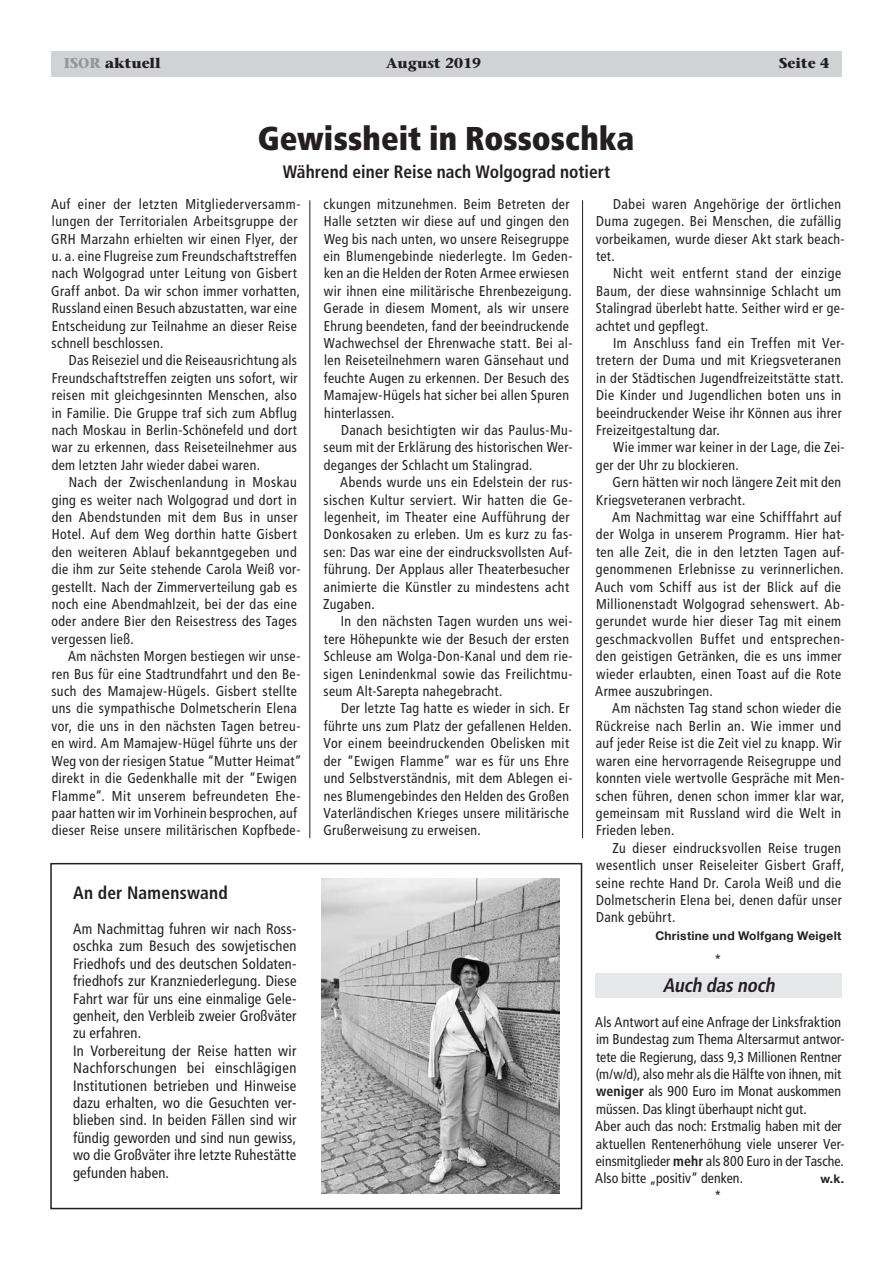
<style>
.page{position:relative;width:893px;height:1263px;background:#fff}
.page>*{position:absolute;margin:0;border:0;box-sizing:border-box;transform-origin:0 0}
.t1{font:900 condensed 33px "Frutiger LT Std";color:#231f20}
.t2{font:italic 700 condensed 19.5px "Frutiger LT Std";color:#231f20}
.t3{font:700 condensed 18px "Frutiger LT Std";color:#231f20}
.t4{font:condensed 15px/17.4px "Frutiger LT Std";letter-spacing:.015em;color:#231f20}
.t5{font:condensed 14.25px/17.4px "Frutiger LT Std";letter-spacing:.03em;color:#231f20}
.t6{font:condensed 14.25px/17.4px "Frutiger LT Std";letter-spacing:.005em;color:#231f20}
.t7{font:700 14.25px "Stone Serif Std";color:#231f20}
.t8{font:700 12px "Helvetica Neue";letter-spacing:.02em;color:#231f20}
.s1{color:#939598}
.s2{font-weight:700}
</style>
<div class="page">
<div style="left:51px;top:51px;width:791px;height:26px;background:#d1d2d4"></div>
<hr style="left:309px;top:200px;width:1px;height:638px;background:#231f20">
<hr style="left:582px;top:200px;width:1px;height:638px;background:#231f20">
<div style="left:595px;top:973px;width:247px;height:25px;background:#e6e7e9"></div>
<div style="left:50px;top:863px;width:532px;height:346px;border:2px solid #231f20"></div>
<img style="left:322px;top:879px;width:238px;height:314px">
<p class="t7" style="left:64px;top:54px;width:99px"><span class="s1">ISOR</span> aktuell</p>
<p class="t7" style="left:386px;top:54px;width:96px">August 2019</p>
<p class="t7" style="left:779px;top:54px;width:52px">Seite 4</p>
<h1 class="t1" style="left:258px;top:118px;width:378px">Gewissheit in Rossoschka</h1>
<p class="t3" style="left:283px;top:161px;width:329px">Während einer Reise nach Wolgograd notiert</p>
<p class="t5" style="left:51px;top:195px;width:251px">Auf einer der letzten Mitgliederversamm&shy;lungen der Territorialen Arbeitsgruppe der GRH Marzahn erhielten wir einen Flyer, der u. a. eine Flugreise zum Freundschaftstreffen nach Wolgograd unter Leitung von Gisbert Graff anbot. Da wir schon immer vorhatten, Russland einen Besuch abzustatten, war eine Entscheidung zur Teilnahme an dieser Reise schnell beschlossen.</p>
<p class="t5" style="left:52px;top:352px;width:247px;text-align:justify;text-indent:17px">Das Reiseziel und die Reiseausrichtung als Freundschaftstreffen zeigten uns sofort, wir reisen mit gleichgesinnten Menschen, also in Familie. Die Gruppe traf sich zum Abflug nach Moskau in Berlin-Schönefeld und dort war zu erkennen, dass Reiseteilnehmer aus dem letzten Jahr wieder dabei waren.</p>
<p class="t5" style="left:51px;top:474px;width:250px;text-indent:17px">Nach der Zwischenlandung in Moskau ging es weiter nach Wolgograd und dort in den Abendstunden mit dem Bus in unser Hotel. Auf dem Weg dorthin hatte Gisbert den weiteren Ablauf bekanntgegeben und die ihm zur Seite stehende Carola Weiß vor&shy;gestellt. Nach der Zimmerverteilung gab es noch eine Abendmahlzeit, bei der das eine oder andere Bier den Reisestress des Tages vergessen ließ.</p>
<p class="t5" style="left:51px;top:648px;width:252px;text-indent:17px">Am nächsten Morgen bestiegen wir unse&shy;ren Bus für eine Stadtrundfahrt und den Be&shy;such des Mamajew-Hügels. Gisbert stellte uns die sympathische Dolmetscherin Elena vor, die uns in den nächsten Tagen betreu&shy;en wird. Am Mamajew-Hügel führte uns der Weg von der riesigen Statue “Mutter Heimat” direkt in die Gedenkhalle mit der “Ewigen Flamme”. Mit unserem befreundeten Ehe&shy;paar hatten wir im Vorhinein besprochen, auf dieser Reise unsere militärischen Kopfbede-</p>
<p class="t5" style="left:596px;top:195px;width:250px;text-indent:17px">Dabei waren Angehörige der örtlichen<br>Duma zugegen. Bei Menschen, die zufällig vorbeikamen, wurde dieser Akt stark beach&shy;tet.</p>
<p class="t5" style="left:596px;top:265px;width:250px;text-indent:17px">Nicht weit entfernt stand der einzige Baum, der diese wahnsinnige Schlacht um Stalingrad überlebt hatte. Seither wird er ge&shy;achtet und gepflegt.</p>
<p class="t5" style="left:596px;top:334px;width:250px;text-indent:17px">Im Anschluss fand ein Treffen mit Ver&shy;tretern der Duma und mit Kriegsveteranen in der Städtischen Jugendfreizeitstätte statt.<br>Die Kinder und Jugendlichen boten uns in beeindruckender Weise ihr Können aus ihrer Freizeitgestaltung dar.</p>
<p class="t5" style="left:596px;top:439px;width:250px;text-indent:17px">Wie immer war keiner in der Lage, die Zei&shy;ger der Uhr zu blockieren.</p>
<p class="t5" style="left:596px;top:474px;width:247px;text-indent:16px">Gern hätten wir noch längere Zeit mit den<br>Kriegsveteranen verbracht.</p>
<p class="t5" style="left:595px;top:508px;width:251px;text-indent:17px">Am Nachmittag war eine Schifffahrt auf der Wolga in unserem Programm. Hier hat&shy;ten alle Zeit, die in den letzten Tagen auf&shy;genommenen Erlebnisse zu verinnerlichen.<br>Auch vom Schiff aus ist der Blick auf die Millionenstadt Wolgograd sehenswert. Ab&shy;gerundet wurde hier dieser Tag mit einem geschmackvollen Buffet und entsprechen&shy;den geistigen Getränken, die es uns immer wieder erlaubten, einen Toast auf die Rote Armee auszubringen.</p>
<p class="t5" style="left:596px;top:700px;width:250px;text-indent:17px">Am nächsten Tag stand schon wieder die Rückreise nach Berlin an. Wie immer und auf jeder Reise ist die Zeit viel zu knapp. Wir waren eine hervorragende Reisegruppe und konnten viele wertvolle Gespräche mit Men&shy;schen führen, denen schon immer klar war, gemeinsam mit Russland wird die Welt in Frieden leben.</p>
<p class="t5" style="left:596px;top:839px;width:250px;text-indent:17px">Zu dieser eindrucksvollen Reise trugen wesentlich unser Reiseleiter Gisbert Graff, seine rechte Hand Dr. Carola Weiß und die Dolmetscherin Elena bei, denen dafür unser Dank gebührt.</p>
<p class="t8" style="left:655px;top:926px;width:187px">Christine und Wolfgang Weigelt</p>
<p class="t5" style="left:715px;top:951px;width:8px">*</p>
<h2 class="t2" style="left:663px;top:973px;width:117px">Auch dasnoch</h2>
<p class="t6" style="left:595px;top:1013px;width:251px">Als Antwort auf eine Anfrage der Linksfraktion im Bundestag zum Thema Altersarmut antwor&shy;tete die Regierung, dass 9,3 Millionen Rentner (m/w/d), also mehr als die Hälfte von ihnen, mit <span class="s2">weniger</span> als 900 Euro im Monat auskommen müssen. Das klingt überhaupt nicht gut.<br>Aber auch das noch: Erstmalig haben mit der aktuellen Rentenerhöhung viele unserer Ver&shy;einsmitglieder <span class="s2">mehr</span> als 800 Euro in der Tasche.<br>Also bitte „positiv“ denken.</p>
<p class="t5" style="left:323px;top:195px;width:251px">ckungen mitzunehmen. Beim Betreten der Halle setzten wir diese auf und gingen den Weg bis nach unten, wo unsere Reisegruppe ein Blumengebinde niederlegte. Im Geden&shy;ken an die Helden der Roten Armee erwiesen wir ihnen eine militärische Ehrenbezeigung.<br>Gerade in diesem Moment, als wir unsere Ehrung beendeten, fand der beeindruckende Wachwechsel der Ehrenwache statt. Bei al&shy;len Reiseteilnehmern waren Gänsehaut und feuchte Augen zu erkennen. Der Besuch des Mamajew-Hügels hat sicher bei allen Spuren hinterlassen.</p>
<p class="t5" style="left:324px;top:421px;width:250px;text-align:justify;text-indent:17px">Danach besichtigten wir das Paulus-Mu&shy;seum mit der Erklärung des historischen Wer&shy;deganges der Schlacht um Stalingrad.</p>
<p class="t5" style="left:323px;top:474px;width:251px;text-indent:17px">Abends wurde uns ein Edelstein der rus&shy;sischen Kultur serviert. Wir hatten die Ge&shy;legenheit, im Theater eine Aufführung der Donkosaken zu erleben. Um es kurz zu fas&shy;sen: Das war eine der eindrucksvollsten Auf&shy;führung. Der Applaus aller Theaterbesucher animierte die Künstler zu mindestens acht Zugaben.</p>
<p class="t5" style="left:324px;top:613px;width:250px;text-indent:17px">In den nächsten Tagen wurden uns wei&shy;tere Höhepunkte wie der Besuch der ersten Schleuse am Wolga-Don-Kanal und dem rie&shy;sigen Lenindenkmal sowie das Freilichtmu&shy;seum Alt-Sarepta nahegebracht.</p>
<p class="t5" style="left:323px;top:700px;width:251px;text-indent:18px">Der letzte Tag hatte es wieder in sich. Er führte uns zum Platz der gefallenen Helden.<br>Vor einem beeindruckenden Obelisken mit der “Ewigen Flamme” war es für uns Ehre und Selbstverständnis, mit dem Ablegen ei&shy;nes Blumengebindes den Helden des Großen Vaterländischen Krieges unsere militärische Grußerweisung zu erweisen.</p>
<p class="t3" style="left:73px;top:882px;width:156px">An der Namenswand</p>
<p class="t4" style="left:73px;top:920px;width:225px">Am Nachmittag fuhren wir nach Ross&shy;oschka zum Besuch des sowjetischen Friedhofs und des deutschen Soldaten&shy;friedhofs zur Kranzniederlegung. Diese Fahrt war für uns eine einmalige Gele&shy;genheit, den Verbleib zweier Großväter zu erfahren.<br>In Vorbereitung der Reise hatten wir Nachforschungen bei einschlägigen Institutionen betrieben und Hinweise dazu erhalten, wo die Gesuchten ver&shy;blieben sind. In beiden Fällen sind wir fündig geworden und sind nun gewiss, wo die Großväter ihre letzte Ruhestätte gefunden haben.</p>
<p class="t8" style="left:820px;top:1170px;width:25px">w.k.</p>
<p class="t5" style="left:715px;top:1187px;width:8px">*</p>
</div>
